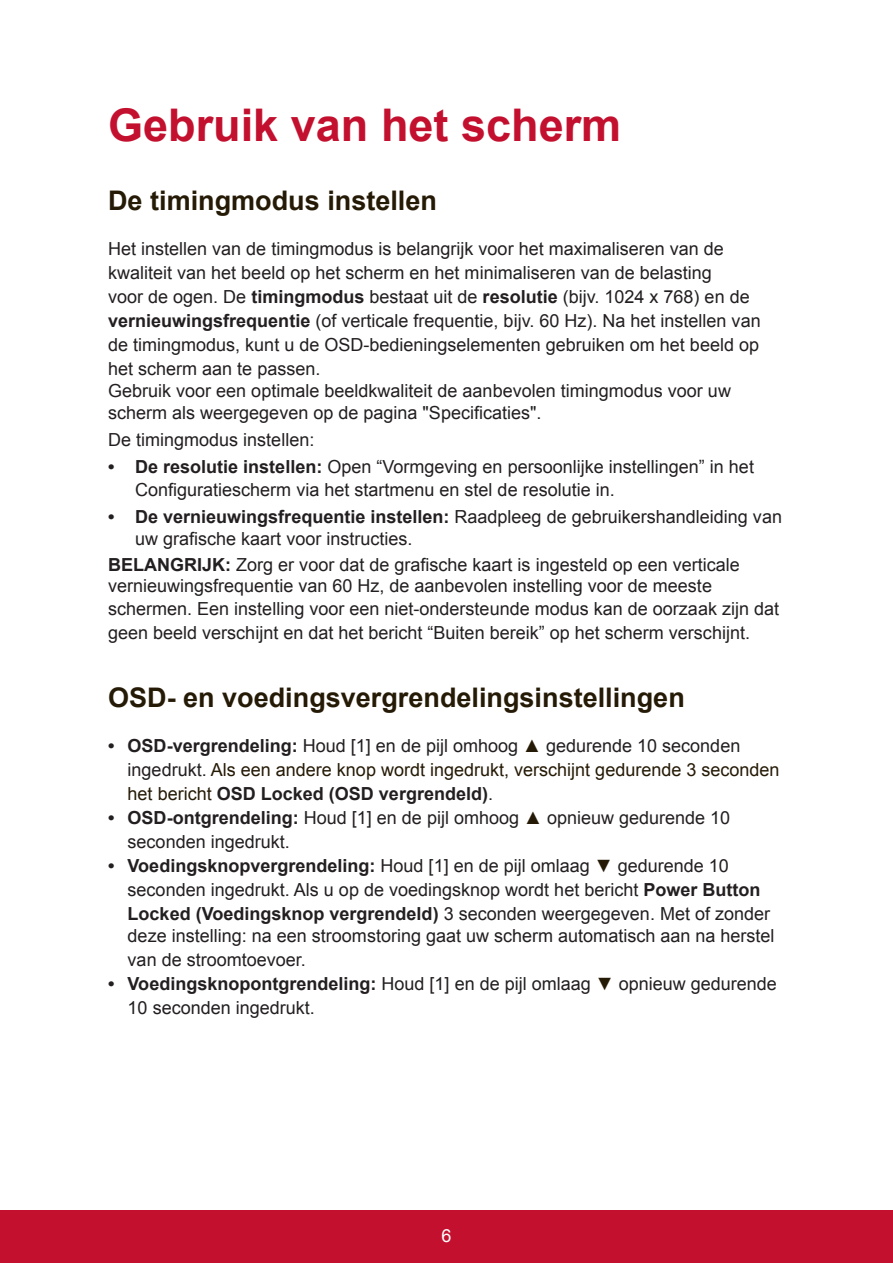
<style>
.page{position:relative;width:893px;height:1263px;background:#fff}
.page>*{position:absolute;margin:0;border:0;box-sizing:border-box;transform-origin:0 0}
.t1{font:700 45px "Arial";color:#c3102f}
.t2{font:700 27px "Arial";color:#251a05}
.t3{font:18px/24px "Arial";color:#231f20}
.t4{font:18px/24px "Arial";color:#251a05}
.t5{font:18px "Arial";color:#fff}
.s1{font-weight:700}
.s2{font-weight:700;color:#231f20}
.s3{color:#231f20}
.s4{color:#251a05}
</style>
<div class="page">
<div style="left:0;top:1210px;width:892px;height:53px;background:#c3102f"></div>
<h1 class="t1" style="left:108px;top:95px;width:514px">Gebruik van het scherm</h1>
<h2 class="t2" style="left:108px;top:182px;width:330px">De timingmodus instellen</h2>
<p class="t3" style="left:108px;top:237px;width:653px">Het instellen van de timingmodus is belangrijk voor het maximaliseren van de kwaliteit van het beeld op het scherm en het minimaliseren van de belasting<br>voor de ogen. De <span class="s1">timingmodus</span> bestaat uit de <span class="s1">resolutie</span> (bijv. 1024 x 768) en de <span class="s1">vernieuwingsfrequentie</span> (of verticale frequentie, bijv. 60 Hz). Na het instellen van de timingmodus, kunt u de OSD-bedieningselementen gebruiken om het beeld op het scherm aan te passen.</p>
<p class="t3" style="left:108px;top:379px;width:624px;line-height:22.5px">Gebruik voor een optimale beeldkwaliteit de aanbevolen timingmodus voor uw scherm als weergegeven op de pagina "Specificaties".</p>
<p class="t3" style="left:108px;top:428px;width:208px">De timingmodus instellen:</p>
<p class="t3" style="left:135px;top:456px;width:620px;line-height:22.5px;text-indent:-27px"><span class="s1">• De resolutie instellen:</span> Open “Vormgeving en persoonlijke instellingen” in het<br>Configuratiescherm via het startmenu en stel de resolutie in.</p>
<p class="t3" style="left:135px;top:505px;width:648px;line-height:22.5px;text-indent:-27px"><span class="s1">• De vernieuwingsfrequentie instellen:</span> Raadpleeg de gebruikershandleiding van uw grafische kaart voor instructies.</p>
<p class="t3" style="left:108px;top:553px;width:672px;line-height:22.6px"><span class="s1">BELANGRIJK:</span> Zorg er voor dat de grafische kaart is ingesteld op een verticale vernieuwingsfrequentie van 60 Hz, de aanbevolen instelling voor de meeste schermen. Een instelling voor een niet-ondersteunde modus kan de oorzaak zijn dat geen beeld verschijnt en dat het bericht “Buiten bereik” op het scherm verschijnt.</p>
<h2 class="t2" style="left:108px;top:679px;width:578px">OSD- en voedingsvergrendelingsinstellingen</h2>
<p class="t4" style="left:127px;top:734px;width:653px;text-indent:-19px"><span class="s2">• OSD-vergrendeling:</span> <span class="s3">Houd [1] en de pijl omhoog</span> ▲ <span class="s3">gedurende 10 seconden ingedrukt.</span> Als een andere knop wordt ingedrukt, verschijnt gedurende 3 seconden het bericht <span class="s2">OSD Locked (OSD vergrendeld)</span><span class="s3">.</span></p>
<p class="t3" style="left:127px;top:806px;width:604px;text-indent:-19px"><span class="s1">• OSD-ontgrendeling:</span> Houd [1] en de pijl omhoog <span class="s4">▲</span> opnieuw gedurende 10 seconden ingedrukt.</p>
<p class="t3" style="left:127px;top:854px;width:643px;text-indent:-19px"><span class="s1">• Voedingsknopvergrendeling:</span> Houd [1] en de pijl omlaag <span class="s4">▼</span> gedurende 10 seconden ingedrukt. Als u op de voedingsknop wordt het bericht <span class="s1">Power Button<br>Locked (Voedingsknop vergrendeld)</span> 3 seconden weergegeven. Met of zonder</p>
<p class="t3" style="left:128px;top:923px;width:648px">deze instelling: na een stroomstoring gaat uw scherm automatisch aan na herstel van de stroomtoevoer.</p>
<p class="t3" style="left:128px;top:971px;width:650px;text-indent:-19px"><span class="s1">• Voedingsknopontgrendeling:</span> Houd [1] en de pijl omlaag <span class="s4">▼</span> opnieuw gedurende<br>10 seconden ingedrukt.</p>
<p class="t5" style="left:441px;top:1223px;width:12px">6</p>
</div>
